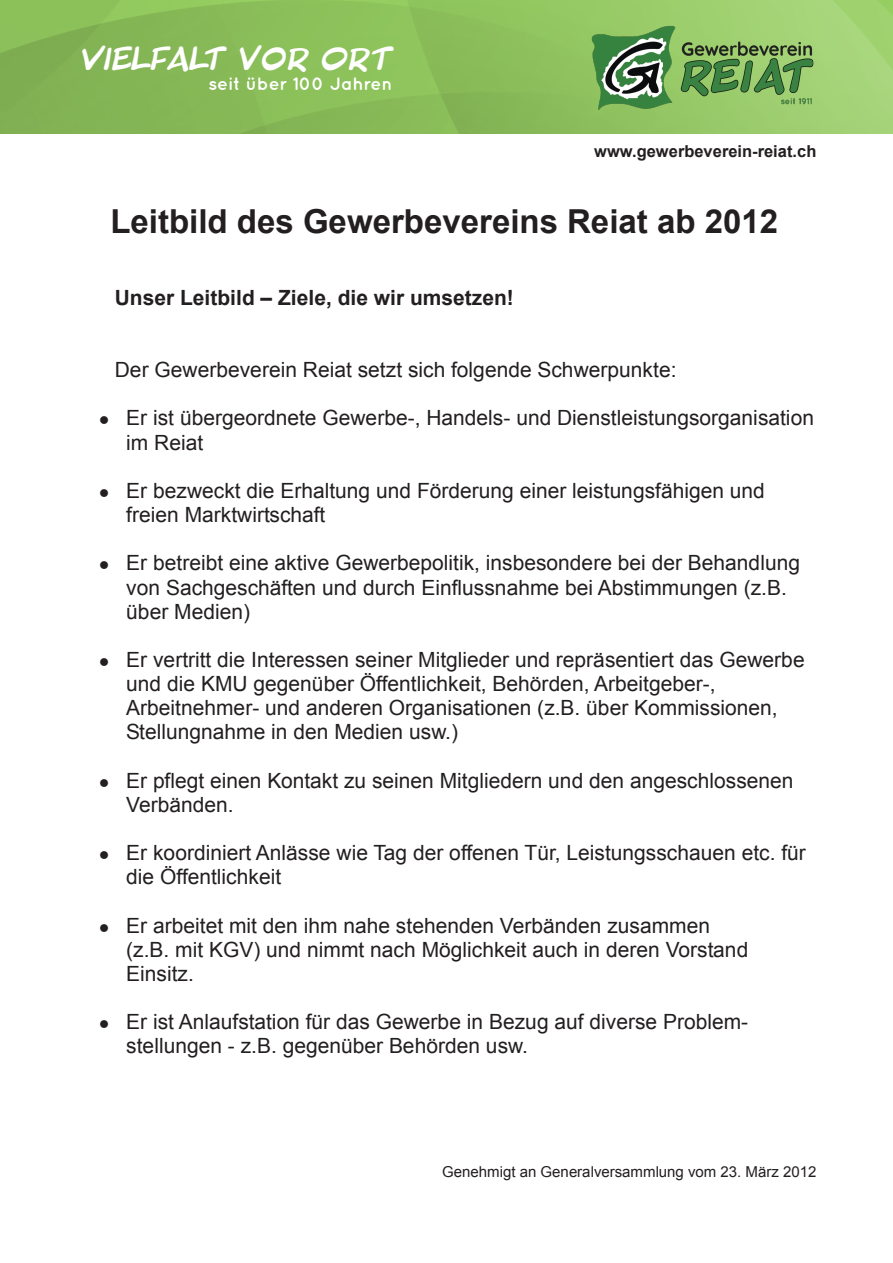
<style>
.page{position:relative;width:893px;height:1263px;background:#fff}
.page>*{position:absolute;margin:0;border:0;box-sizing:border-box;transform-origin:0 0}
.t1{font:700 33px "Arial";color:#231f20}
.t2{font:italic 27px "Blambot Pro BB";color:#fff}
.t3{font:21px/24.2px "Arial";color:#231f20}
.t4{font:700 21px "Arial";color:#231f20}
.t5{font:700 18px "Quicksand";color:#fff}
.t6{font:700 16.5px "Arial";color:#231f20}
.t7{font:15px "Arial";color:#231f20}
</style>
<div class="page">
<svg style="left:0;top:0;width:893px;height:134px;background:#8dbf5d"></svg>
<img style="left:587px;top:22px;width:231px;height:92px">
<p class="t2" style="left:80px;top:43px;width:314px">VIELFALT VOR ORT</p>
<p class="t5" style="left:208px;top:73px;width:186px">seit über 100 Jahren</p>
<p class="t6" style="left:594px;top:141px;width:224px">www.gewerbeverein-reiat.ch</p>
<p class="t1" style="left:110px;top:200px;width:669px">Leitbild des Gewerbevereins Reiat ab 2012</p>
<p class="t4" style="left:115px;top:283px;width:400px">Unser Leitbild – Ziele, die wir umsetzen!</p>
<p class="t3" style="left:115px;top:358px;width:563px">Der Gewerbeverein Reiat setzt sich folgende Schwerpunkte:</p>
<p class="t3" style="left:126px;top:406px;width:689px;text-indent:-27px">● Er ist übergeordnete Gewerbe-, Handels- und Dienstleistungsorganisation im Reiat</p>
<p class="t3" style="left:126px;top:479px;width:640px;text-indent:-27px">● Er bezweckt die Erhaltung und Förderung einer leistungsfähigen und freien Marktwirtschaft</p>
<p class="t3" style="left:126px;top:551px;width:675px;text-indent:-27px">● Er betreibt eine aktive Gewerbepolitik, insbesondere bei der Behandlung von Sachgeschäften und durch Einflussnahme bei Abstimmungen (z.B. über Medien)</p>
<p class="t3" style="left:126px;top:648px;width:680px;text-indent:-27px">● Er vertritt die Interessen seiner Mitglieder und repräsentiert das Gewerbe und die KMU gegenüber Öffentlichkeit, Behörden, Arbeitgeber-, Arbeitnehmer- und anderen Organisationen (z.B. über Kommissionen, Stellungnahme in den Medien usw.)</p>
<p class="t3" style="left:126px;top:768px;width:669px;text-indent:-27px">● Er pflegt einen Kontakt zu seinen Mitgliedern und den angeschlossenen<br>Verbänden.</p>
<p class="t3" style="left:126px;top:841px;width:681px;text-indent:-27px">● Er koordiniert Anlässe wie Tag der offenen Tür, Leistungsschauen etc. für die Öffentlichkeit</p>
<p class="t3" style="left:126px;top:913px;width:624px;text-indent:-27px">● Er arbeitet mit den ihm nahe stehenden Verbänden zusammen (z.B. mit KGV) und nimmt nach Möglichkeit auch in deren Vorstand<br>Einsitz.</p>
<p class="t3" style="left:126px;top:1010px;width:623px;text-indent:-27px">● Er ist Anlaufstation für das Gewerbe in Bezug auf diverse Problem&shy;stellungen - z.B. gegenüber Behörden usw.</p>
<p class="t7" style="left:442px;top:1162px;width:376px">Genehmigt an Generalversammlung vom 23. März 2012</p>
</div>
